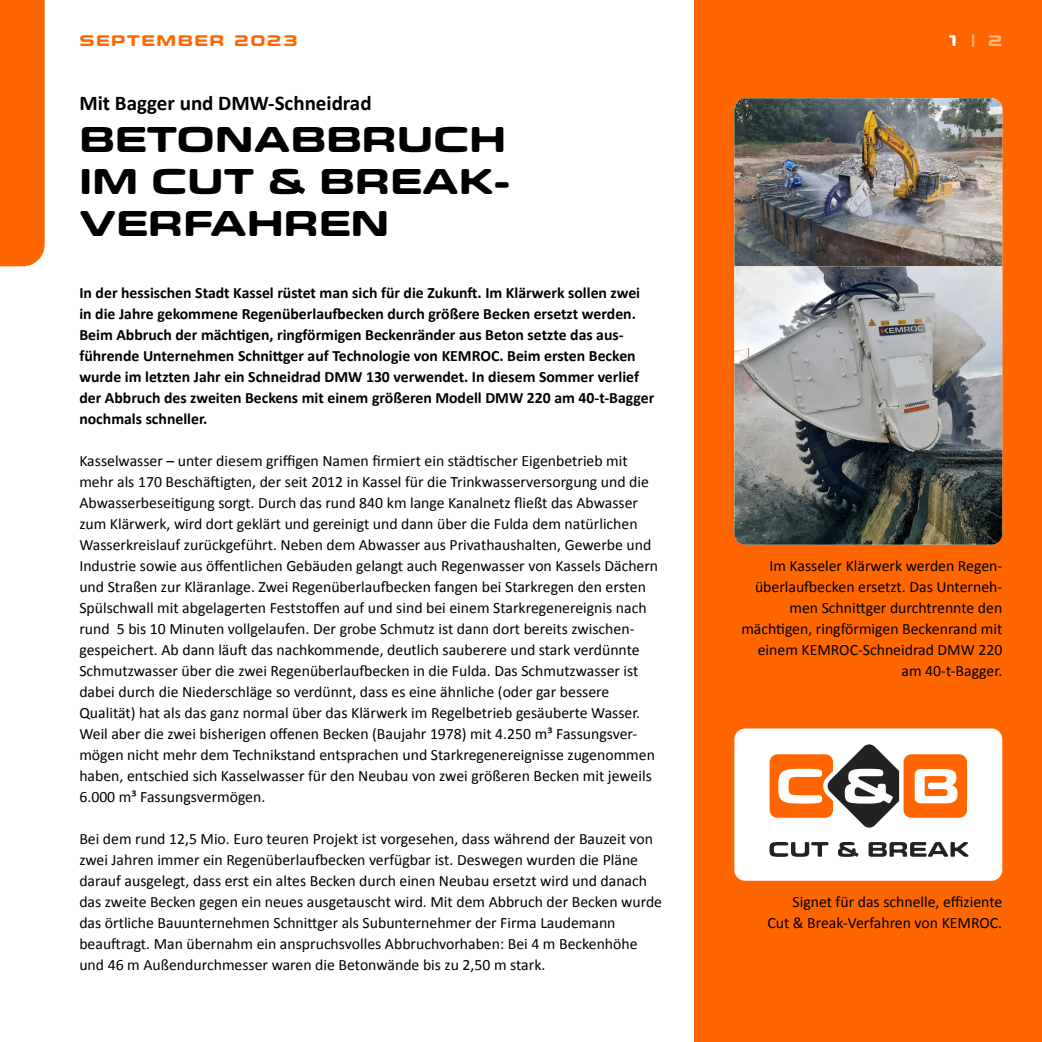
<style>
.page{position:relative;width:1042px;height:1042px;background:#fff}
.page>*{position:absolute;margin:0;border:0;box-sizing:border-box;transform-origin:0 0}
.t1{font:700 36.75px/42px "Eurostile Candy LT Pro";letter-spacing:.01em;color:#000}
.t2{font:700 21px "Calibri";color:#000}
.t3{font:15.75px/21px "Calibri";color:#000}
.t4{font:700 15.75px/21px "Calibri";color:#000}
.t5{font:700 15.75px "Eurostile Candy LT Pro";letter-spacing:.1em;color:#f60}
.t6{font:700 15.75px "Eurostile Candy LT Pro";color:#ffb380}
.s1{color:#fff}
</style>
<div class="page">
<div style="left:694px;top:0;width:348px;height:1042px;background:#f60"></div>
<div style="left:734px;top:728px;width:268px;height:153px;background:#fff;border-radius:11px"></div>
<img style="left:734px;top:98px;width:268px;height:168px">
<svg style="left:734px;top:266px;width:268px;height:279px"></svg>
<div style="left:0;top:0;width:45px;height:266px;background:#f60"></div>
<svg style="left:769px;top:842px;width:59px;height:15px"></svg>
<svg style="left:838px;top:842px;width:20px;height:15px"></svg>
<svg style="left:868px;top:842px;width:100px;height:15px"></svg>
<svg style="left:769px;top:744px;width:198px;height:83px"></svg>
<p class="t5" style="left:79px;top:32px;width:220px">SEPTEMBER 2023</p>
<h2 class="t2" style="left:79px;top:90px;width:294px">Mit Bagger und DMW-Schneidrad</h2>
<h1 class="t1" style="left:79px;top:119px;width:433px">BETONABBRUCH<br>IM CUT &amp; BREAK-<br>VERFAHREN</h1>
<p class="t4" style="left:79px;top:281px;width:576px">In der hessischen Stadt Kassel rüstet man sich für die Zukunft. Im Klärwerk sollen zwei in die Jahre gekommene Regenüberlaufbecken durch größere Becken ersetzt werden.<br>Beim Abbruch der mächtigen, ringförmigen Beckenränder aus Beton setzte das aus&shy;führende Unternehmen Schnittger auf Technologie von KEMROC. Beim ersten Becken wurde im letzten Jahr ein Schneidrad DMW 130 verwendet. In diesem Sommer verlief der Abbruch des zweiten Beckens mit einem größeren Modell DMW 220 am 40-t-Bagger nochmals schneller.</p>
<p class="t3" style="left:79px;top:449px;width:580px">Kasselwasser – unter diesem griffigen Namen firmiert ein städtischer Eigenbetrieb mit mehr als 170 Beschäftigten, der seit 2012 in Kassel für die Trinkwasserversorgung und die Abwasserbeseitigung sorgt. Durch das rund 840 km lange Kanalnetz fließt das Abwasser zum Klärwerk, wird dort geklärt und gereinigt und dann über die Fulda dem natürlichen Wasserkreislauf zurückgeführt. Neben dem Abwasser aus Privathaushalten, Gewerbe und Industrie sowie aus öffentlichen Gebäuden gelangt auch Regenwasser von Kassels Dächern und Straßen zur Kläranlage. Zwei Regenüberlaufbecken fangen bei Starkregen den ersten Spülschwall mit abgelagerten Feststoffen auf und sind bei einem Starkregenereignis nach rund 5 bis 10 Minuten vollgelaufen. Der grobe Schmutz ist dann dort bereits zwischen&shy;gespeichert. Ab dann läuft das nachkommende, deutlich sauberere und stark verdünnte Schmutzwasser über die zwei Regenüberlaufbecken in die Fulda. Das Schmutzwasser ist dabei durch die Niederschläge so verdünnt, dass es eine ähnliche (oder gar bessere Qualität) hat als das ganz normal über das Klärwerk im Regelbetrieb gesäuberte Wasser.<br>Weil aber die zwei bisherigen offenen Becken (Baujahr 1978) mit 4.250 m³ Fassungsver&shy;mögen nicht mehr dem Technikstand entsprachen und Starkregenereignisse zugenommen haben, entschied sich Kasselwasser für den Neubau von zwei größeren Becken mit jeweils 6.000 m³ Fassungsvermögen.</p>
<p class="t3" style="left:79px;top:827px;width:584px">Bei dem rund 12,5 Mio. Euro teuren Projekt ist vorgesehen, dass während der Bauzeit von zwei Jahren immer ein Regenüberlaufbecken verfügbar ist. Deswegen wurden die Pläne darauf ausgelegt, dass erst ein altes Becken durch einen Neubau ersetzt wird und danach das zweite Becken gegen ein neues ausgetauscht wird. Mit dem Abbruch der Becken wurde das örtliche Bauunternehmen Schnittger als Subunternehmer der Firma Laudemann beauftragt. Man übernahm ein anspruchsvolles Abbruchvorhaben: Bei 4 m Beckenhöhe und 46 m Außendurchmesser waren die Betonwände bis zu 2,50 m stark.</p>
<p class="t6" style="left:948px;top:32px;width:56px"><span class="s1">1</span> | 2</p>
<p class="t3" style="left:741px;top:554px;width:262px;text-align:right">Im Kasseler Klärwerk werden Regen&shy;überlaufbecken ersetzt. Das Unterneh&shy;men Schnittger durchtrennte den mächtigen, ringförmigen Beckenrand mit einem KEMROC-Schneidrad DMW 220 am 40-t-Bagger.</p>
<p class="t3" style="left:767px;top:890px;width:236px;text-align:right">Signet für das schnelle, effiziente<br>Cut &amp; Break-Verfahren von KEMROC.</p>
</div>
